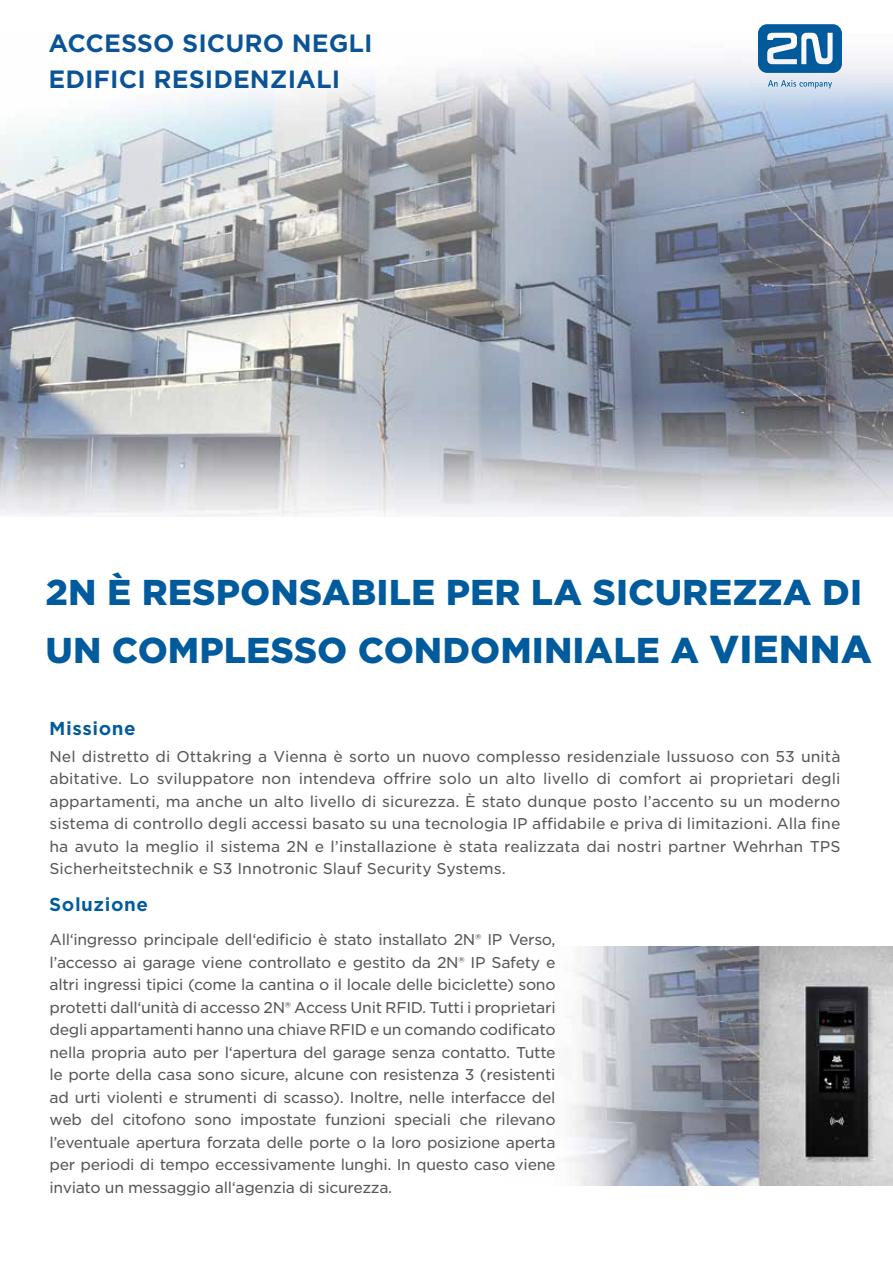
<style>
.page{position:relative;width:893px;height:1263px;background:#fff}
.page>*{position:absolute;margin:0;border:0;box-sizing:border-box;transform-origin:0 0}
.t1{font:900 34.5px/58.5px "Gotham S Sm";color:#005b9d}
.t2{font:700 24px/36.6px "Gotham S Sm";color:#0a5397}
.t3{font:700 18px "Gotham S Sm";letter-spacing:.03em;color:#005b9d}
.t4{font:15px/22.5px "Gotham S Sm";letter-spacing:-.02em;color:#565756;text-align:justify}
.s1{font-size:37.5px}
</style>
<div class="page">
<img style="left:567px;top:946px;width:326px;height:239px">
<img style="left:0;top:52px;width:893px;height:465px">
<svg style="left:758px;top:24px;width:84px;height:49px"></svg>
<svg style="left:768px;top:80px;width:64px;height:8px"></svg>
<h2 class="t2" style="left:49px;top:25px;width:326px">ACCESSO SICURO NEGLI<br>EDIFICI RESIDENZIALI</h2>
<h1 class="t1" style="left:46px;top:562px;width:828px">2N È RESPONSABILE PER LA SICUREZZA DI<br>UN COMPLESSO CONDOMINIALE A <span class="s1">VIENNA</span></h1>
<p class="t3" style="left:49px;top:716px;width:88px">Missione</p>
<p class="t4" style="left:50px;top:745px;width:792px">Nel distretto di Ottakring a Vienna è sorto un nuovo complesso residenziale lussuoso con 53 unità abitative. Lo sviluppatore non intendeva offrire solo un alto livello di comfort ai proprietari degli appartamenti, ma anche un alto livello di sicurezza. È stato dunque posto l’accento su un moderno sistema di controllo degli accessi basato su una tecnologia IP affidabile e priva di limitazioni. Alla fine ha avuto la meglio il sistema 2N e l’installazione è stata realizzata dai nostri partner Wehrhan TPS Sicherheitstechnik e S3 Innotronic Slauf Security Systems.</p>
<p class="t3" style="left:49px;top:892px;width:100px">Soluzione</p>
<p class="t4" style="left:50px;top:928px;width:508px">All‘ingresso principale dell‘edificio è stato installato 2N® IP Verso, l’accesso ai garage viene controllato e gestito da 2N® IP Safety e altri ingressi tipici (come la cantina o il locale delle biciclette) sono protetti dall‘unità di accesso 2N® Access Unit RFID. Tutti i proprietari degli appartamenti hanno una chiave RFID e un comando codificato nella propria auto per l‘apertura del garage senza contatto. Tutte le porte della casa sono sicure, alcune con resistenza 3 (resistenti ad urti violenti e strumenti di scasso). Inoltre, nelle interfacce del web del citofono sono impostate funzioni speciali che rilevano l’eventuale apertura forzata delle porte o la loro posizione aperta per periodi di tempo eccessivamente lunghi. In questo caso viene inviato un messaggio all‘agenzia di sicurezza.</p>
</div>
